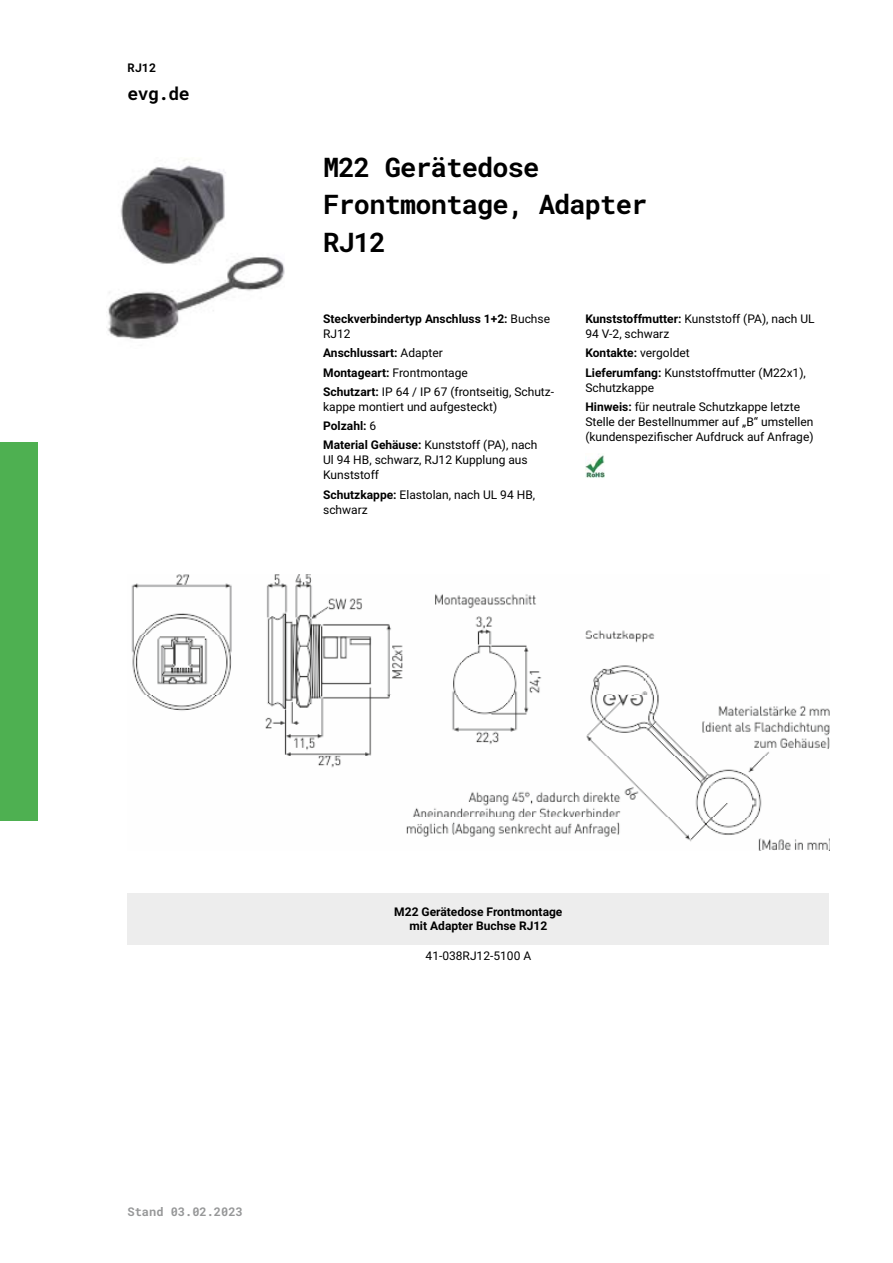
<style>
.page{position:relative;width:893px;height:1263px;background:#fff}
.page>*{position:absolute;margin:0;border:0;box-sizing:border-box;transform-origin:0 0}
.t1{font:700 27px/37.5px "Roboto Mono";letter-spacing:-.03em;color:#000}
.t2{font:700 18px "Roboto Mono";color:#000}
.t3{font:12px/19.2px "Roboto";color:#000}
.t4{font:700 12px/15px "Roboto";color:#000}
.t5{font:700 12px "Roboto Mono";color:#969798}
.t6{font:700 12px "Roboto Mono";color:#000}
.s1{font-weight:400}
.s2{font-weight:700}
</style>
<div class="page">
<div style="left:0;top:442px;width:893px;height:379px;background:#4eb051"></div>
<div style="left:38px;top:38px;width:855px;height:1187px;background:#fff"></div>
<img style="left:131px;top:574px;width:698px;height:276px">
<img style="left:108px;top:159px;width:177px;height:180px">
<img style="left:585px;top:455px;width:19px;height:23px">
<div style="left:128px;top:893px;width:701px;height:51px;background:#ededed"></div>
<p class="t6" style="left:128px;top:63px;width:30px">RJ12</p>
<h2 class="t2" style="left:128px;top:86px;width:64px">evg.de</h2>
<h1 class="t1" style="left:323px;top:150px;width:326px">M22 Gerätedose<br>Frontmontage, Adapter<br>RJ12</h1>
<p class="t4" style="left:323px;top:312px;width:228px">Steckverbindertyp Anschluss 1+2: <span class="s1">Buchse<br>RJ12</span></p>
<p class="t3" style="left:323px;top:345px;width:232px"><span class="s2">Anschlussart:</span> Adapter<br><span class="s2">Montageart:</span> Frontmontage<br><span class="s2">Schutzart:</span> IP 64 / IP 67 (frontseitig, Schutz-</p>
<p class="t3" style="left:323px;top:398px;width:216px">kappe montiert und aufgesteckt)<br><span class="s2">Polzahl:</span> 6<br><span class="s2">Material Gehäuse:</span> Kunststoff (PA), nach</p>
<p class="t3" style="left:323px;top:454px;width:206px;line-height:15px">Ul 94 HB, schwarz, RJ12 Kupplung aus<br>Kunststoff</p>
<p class="t3" style="left:323px;top:488px;width:213px;line-height:15px"><span class="s2">Schutzkappe:</span> Elastolan, nach UL 94 HB, schwarz</p>
<p class="t3" style="left:585px;top:312px;width:231px;line-height:15px"><span class="s2">Kunststoffmutter:</span> Kunststoff (PA), nach UL<br>94 V-2, schwarz</p>
<p class="t3" style="left:585px;top:345px;width:222px"><span class="s2">Kontakte:</span> vergoldet<br><span class="s2">Lieferumfang:</span> Kunststoffmutter (M22x1),</p>
<p class="t3" style="left:585px;top:379px;width:216px">Schutzkappe<br><span class="s2">Hinweis:</span> für neutrale Schutzkappe letzte</p>
<p class="t3" style="left:585px;top:415px;width:230px;line-height:15px">Stelle der Bestellnummer auf „B“ umstellen (kundenspezifischer Aufdruck auf Anfrage)</p>
<p class="t5" style="left:128px;top:1207px;width:117px">Stand 03.02.2023</p>
<p class="t4" style="left:394px;top:905px;width:170px;line-height:14.4px;text-align:center">M22 Gerätedose Frontmontage mit Adapter Buchse RJ12</p>
<p class="t3" style="left:426px;top:947px;width:107px">41-038RJ12-5100 A</p>
</div>
